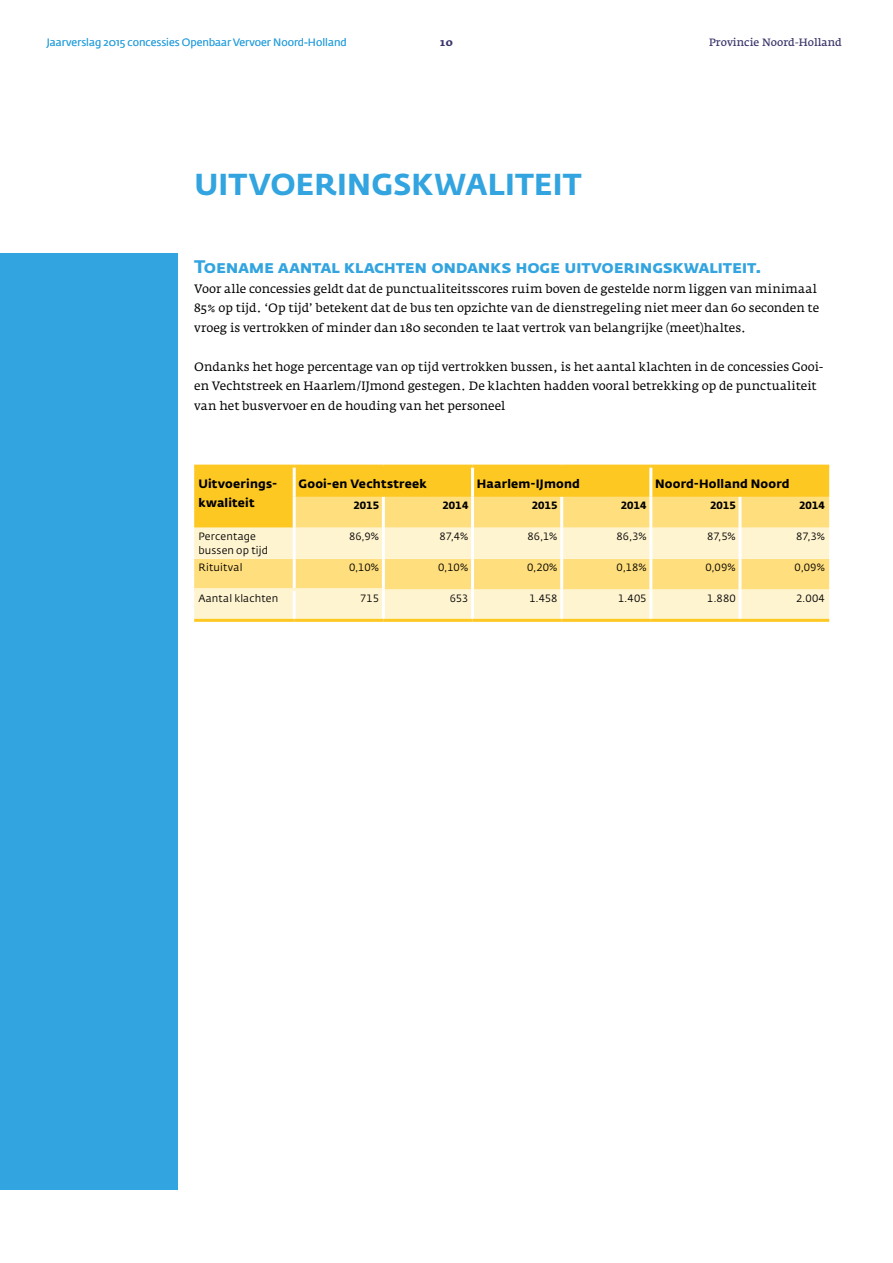
<style>
.page{position:relative;width:893px;height:1263px;background:#fff}
.page>*{position:absolute;margin:0;border:0;box-sizing:border-box;transform-origin:0 0}
.t1{font:700 30px "Fedra Sans Std";letter-spacing:.005em;color:#32a4df}
.t2{font:700 18px "Fedra Sans Std";letter-spacing:-.015em;color:#32a4df}
.t3{font:12px/19.5px "Fedra Serif A Std";color:#000}
.t4{font:700 12px/19.5px "Fedra Sans Std";letter-spacing:.015em;color:#000}
.t5{font:10.5px/13.5px "Fedra Sans Std";letter-spacing:.015em;color:#000}
.t6{font:10.5px "Fedra Sans Std";color:#32a4df}
.t7{font:700 10.5px "Fedra Sans Std";letter-spacing:.015em;color:#000}
.t8{font:600 10.5px "Fedra Serif A Std";color:#3a366b}
.t9{font:700 10.5px "Fedra Serif A Std";color:#3a366b}
</style>
<div class="page">
<div style="left:0;top:254px;width:177px;height:936px;background:#32a4df"></div>
<svg style="left:194px;top:559px;width:635px;height:60px"></svg>
<svg style="left:194px;top:468px;width:635px;height:91px"></svg>
<hr style="left:293px;top:528px;width:3px;height:31px;background:#fff">
<hr style="left:293px;top:559px;width:3px;height:29px;background:#fff">
<hr style="left:382px;top:497px;width:3px;height:31px;background:#fff">
<hr style="left:471px;top:497px;width:3px;height:31px;background:#fff">
<hr style="left:560px;top:497px;width:3px;height:31px;background:#fff">
<hr style="left:649px;top:497px;width:3px;height:31px;background:#fff">
<hr style="left:738px;top:497px;width:3px;height:31px;background:#fff">
<hr style="left:382px;top:528px;width:3px;height:31px;background:#fff">
<hr style="left:471px;top:528px;width:3px;height:31px;background:#fff">
<hr style="left:560px;top:528px;width:3px;height:31px;background:#fff">
<hr style="left:649px;top:528px;width:3px;height:31px;background:#fff">
<hr style="left:738px;top:528px;width:3px;height:31px;background:#fff">
<hr style="left:382px;top:559px;width:3px;height:30px;background:#fff">
<hr style="left:471px;top:559px;width:3px;height:30px;background:#fff">
<hr style="left:560px;top:559px;width:3px;height:30px;background:#fff">
<hr style="left:649px;top:559px;width:3px;height:30px;background:#fff">
<hr style="left:738px;top:559px;width:3px;height:30px;background:#fff">
<hr style="left:194px;top:588px;width:100px;height:3px;background:#fff4d0">
<hr style="left:294px;top:588px;width:88px;height:3px;background:#fff4d0">
<hr style="left:293px;top:591px;width:3px;height:28px;background:#fff">
<hr style="left:382px;top:589px;width:3px;height:30px;background:#fff">
<hr style="left:471px;top:589px;width:3px;height:30px;background:#fff">
<hr style="left:560px;top:589px;width:3px;height:30px;background:#fff">
<hr style="left:649px;top:589px;width:3px;height:30px;background:#fff">
<hr style="left:738px;top:589px;width:3px;height:30px;background:#fff">
<hr style="left:194px;top:619px;width:100px;height:3px;background:#fec823">
<hr style="left:294px;top:619px;width:89px;height:3px;background:#fec823">
<hr style="left:383px;top:619px;width:90px;height:3px;background:#fec823">
<hr style="left:473px;top:619px;width:89px;height:3px;background:#fec823">
<hr style="left:562px;top:619px;width:89px;height:3px;background:#fec823">
<hr style="left:651px;top:619px;width:89px;height:3px;background:#fec823">
<hr style="left:740px;top:619px;width:89px;height:3px;background:#fec823">
<hr style="left:194px;top:465px;width:100px;height:3px;background:#fec823">
<hr style="left:294px;top:465px;width:89px;height:3px;background:#fec823">
<hr style="left:383px;top:465px;width:90px;height:3px;background:#fec823">
<hr style="left:473px;top:465px;width:89px;height:3px;background:#fec823">
<hr style="left:562px;top:465px;width:89px;height:3px;background:#fec823">
<hr style="left:651px;top:465px;width:89px;height:3px;background:#fec823">
<hr style="left:740px;top:465px;width:89px;height:3px;background:#fec823">
<hr style="left:293px;top:468px;width:3px;height:29px;background:#fff">
<hr style="left:471px;top:468px;width:3px;height:29px;background:#fff">
<hr style="left:649px;top:468px;width:3px;height:29px;background:#fff">
<hr style="left:293px;top:497px;width:3px;height:31px;background:#fff">
<p class="t6" style="left:47px;top:36px;width:301px">Jaarverslag 2015 concessies Openbaar Vervoer Noord-Holland</p>
<p class="t9" style="left:440px;top:36px;width:14px">10</p>
<p class="t8" style="left:709px;top:36px;width:134px">Provincie Noord-Holland</p>
<h1 class="t1" style="left:194px;top:165px;width:389px">UITVOERINGSKWALITEIT</h1>
<h2 class="t2" style="left:194px;top:255px;width:569px">Toename aantal klachten ondanks hoge uitvoeringskwaliteit.</h2>
<p class="t3" style="left:194px;top:279px;width:626px">Voor alle concessies geldt dat de punctualiteitsscores ruim boven de gestelde norm liggen van minimaal<br>85% op tijd. ‘Op tijd’ betekent dat de bus ten opzichte van de dienstregeling niet meer dan 60 seconden te vroeg is vertrokken of minder dan 180 seconden te laat vertrok van belangrijke (meet)haltes.</p>
<p class="t3" style="left:194px;top:357px;width:631px">Ondanks het hoge percentage van op tijd vertrokken bussen, is het aantal klachten in de concessies Gooi&shy;en Vechtstreek en Haarlem/IJmond gestegen. De klachten hadden vooral betrekking op de punctualiteit van het busvervoer en de houding van het personeel</p>
<p class="t4" style="left:198px;top:473px;width:80px">Uitvoerings&shy;kwaliteit</p>
<p class="t4" style="left:298px;top:473px;width:130px">Gooi-en Vechtstreek</p>
<p class="t4" style="left:477px;top:473px;width:105px">Haarlem-IJmond</p>
<p class="t4" style="left:655px;top:473px;width:136px">Noord-Holland Noord</p>
<p class="t7" style="left:353px;top:499px;width:27px">2015</p>
<p class="t7" style="left:442px;top:499px;width:27px">2014</p>
<p class="t7" style="left:532px;top:499px;width:27px">2015</p>
<p class="t7" style="left:621px;top:499px;width:27px">2014</p>
<p class="t7" style="left:710px;top:499px;width:27px">2015</p>
<p class="t7" style="left:799px;top:499px;width:27px">2014</p>
<p class="t5" style="left:198px;top:530px;width:71px">Percentage bussen op tijd</p>
<p class="t5" style="left:349px;top:530px;width:32px">86,9%</p>
<p class="t5" style="left:439px;top:530px;width:30px">87,4%</p>
<p class="t5" style="left:528px;top:530px;width:31px">86,1%</p>
<p class="t5" style="left:616px;top:530px;width:32px">86,3%</p>
<p class="t5" style="left:707px;top:530px;width:30px">87,5%</p>
<p class="t5" style="left:796px;top:530px;width:30px">87,3%</p>
<p class="t5" style="left:198px;top:561px;width:46px">Rituitval</p>
<p class="t5" style="left:349px;top:561px;width:32px">0,10%</p>
<p class="t5" style="left:438px;top:561px;width:32px">0,10%</p>
<p class="t5" style="left:527px;top:561px;width:32px">0,20%</p>
<p class="t5" style="left:617px;top:561px;width:32px">0,18%</p>
<p class="t5" style="left:705px;top:561px;width:32px">0,09%</p>
<p class="t5" style="left:795px;top:561px;width:32px">0,09%</p>
<p class="t5" style="left:198px;top:592px;width:81px">Aantal klachten</p>
<p class="t5" style="left:360px;top:592px;width:20px">715</p>
<p class="t5" style="left:450px;top:592px;width:20px">653</p>
<p class="t5" style="left:529px;top:592px;width:29px">1.458</p>
<p class="t5" style="left:618px;top:592px;width:30px">1.405</p>
<p class="t5" style="left:707px;top:592px;width:30px">1.880</p>
<p class="t5" style="left:796px;top:592px;width:30px">2.004</p>
</div>
